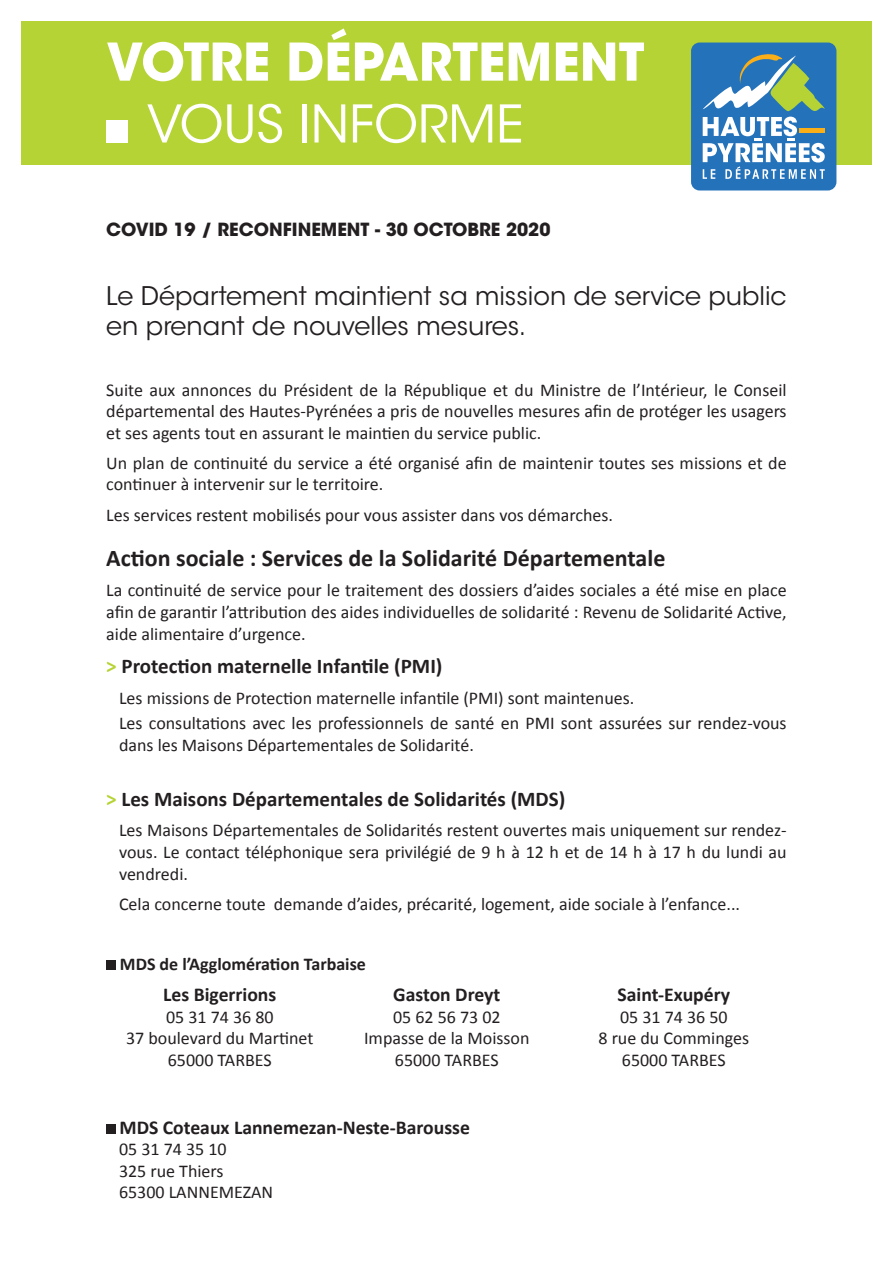
<style>
.page{position:relative;width:893px;height:1263px;background:#fff}
.page>*{position:absolute;margin:0;border:0;box-sizing:border-box;transform-origin:0 0}
.t1{font:700 51.6px "ITC Avant Garde Std";color:#fff}
.t2{font:51.6px "ITC Avant Garde Std";color:#fff}
.t3{font:25.5px/30.6px "ITC Avant Garde Std";color:#231f20}
.t4{font:700 24px "Calibri";color:#231f20}
.t5{font:700 21px "Calibri";color:#231f20}
.t6{font:700 19.65px "Calibri";color:#231f20}
.t7{font:18px/21.6px "Calibri";color:#231f20;text-align:justify}
.t8{font:700 18px "ITC Avant Garde Std";color:#231f20}
.t9{font:700 18px "Calibri";color:#231f20}
.s1{color:#b5d334}
</style>
<div class="page">
<div style="left:21px;top:21px;width:851px;height:144px;background:#b5d334"></div>
<div style="left:691px;top:43px;width:145px;height:147px;background:#2472ba;border-radius:9px"></div>
<svg style="left:703px;top:54px;width:122px;height:125px"></svg>
<div style="left:106px;top:120px;width:22px;height:22px;background:#fff"></div>
<div style="left:106px;top:960px;width:10px;height:10px;background:#231f20"></div>
<div style="left:106px;top:1124px;width:10px;height:9px;background:#231f20"></div>
<h1 class="t1" style="left:106px;top:28px;width:540px">VOTRE DÉPARTEMENT</h1>
<h1 class="t2" style="left:147px;top:93px;width:379px">VOUS INFORME</h1>
<p class="t8" style="left:106px;top:217px;width:446px">COVID 19 / RECONFINEMENT - 30 OCTOBRE 2020</p>
<h2 class="t3" style="left:106px;top:281px;width:682px">Le Département maintient sa mission de service public en prenant de nouvelles mesures.</h2>
<p class="t7" style="left:106px;top:378px;width:682px">Suite aux annonces du Président de la République et du Ministre de l’Intérieur, le Conseil départemental des Hautes-Pyrénées a pris de nouvelles mesures afin de protéger les usagers et ses agents tout en assurant le maintien du service public.</p>
<p class="t7" style="left:106px;top:452px;width:682px">Un plan de continuité du service a été organisé afin de maintenir toutes ses missions et de continuer à intervenir sur le territoire.</p>
<p class="t7" style="left:106px;top:503px;width:508px">Les services restent mobilisés pour vous assister dans vos démarches.</p>
<h3 class="t4" style="left:106px;top:541px;width:561px">Action sociale : Services de la Solidarité Départementale</h3>
<p class="t7" style="left:106px;top:579px;width:682px">La continuité de service pour le traitement des dossiers d’aides sociales a été mise en place afin de garantir l’attribution des aides individuelles de solidarité : Revenu de Solidarité Active, aide alimentaire d’urgence.</p>
<p class="t5" style="left:106px;top:652px;width:338px"><span class="s1">&gt;</span> Protection maternelle Infantile (PMI)</p>
<p class="t7" style="left:119px;top:684px;width:669px;line-height:25.8px">Les missions de Protection maternelle infantile (PMI) sont maintenues.<br>Les consultations avec les professionnels de santé en PMI sont assurées sur rendez-vous</p>
<p class="t7" style="left:119px;top:734px;width:356px">dans les Maisons Départementales de Solidarité.</p>
<p class="t5" style="left:106px;top:784px;width:460px"><span class="s1">&gt;</span> Les Maisons Départementales de Solidarités (MDS)</p>
<p class="t7" style="left:119px;top:819px;width:669px">Les Maisons Départementales de Solidarités restent ouvertes mais uniquement sur rendez&shy;vous. Le contact téléphonique sera privilégié de 9 h à 12 h et de 14 h à 17 h du lundi au vendredi.</p>
<p class="t7" style="left:119px;top:892px;width:623px">Cela concerne toute demande d’aides, précarité, logement, aide sociale à l’enfance...</p>
<p class="t9" style="left:120px;top:951px;width:248px">MDS de l’Agglomération Tarbaise</p>
<p class="t6" style="left:163px;top:980px;width:115px">Les Bigerrions</p>
<p class="t7" style="left:126px;top:1005px;width:189px;text-align:center">05 31 74 36 80<br>37 boulevard du Martinet<br>65000 TARBES</p>
<p class="t6" style="left:393px;top:980px;width:109px">Gaston Dreyt</p>
<p class="t7" style="left:364px;top:1005px;width:167px;text-align:center">05 62 56 73 02<br>Impasse de la Moisson<br>65000 TARBES</p>
<p class="t6" style="left:119px;top:1113px;width:352px">MDS Coteaux Lannemezan-Neste-Barousse</p>
<p class="t7" style="left:119px;top:1138px;width:156px;text-align:left">05 31 74 35 10<br>325 rue Thiers<br>65300 LANNEMEZAN</p>
<p class="t6" style="left:618px;top:980px;width:114px">Saint-Exupéry</p>
<p class="t7" style="left:598px;top:1005px;width:152px;text-align:center">05 31 74 36 50<br>8 rue du Comminges<br>65000 TARBES</p>
</div>
